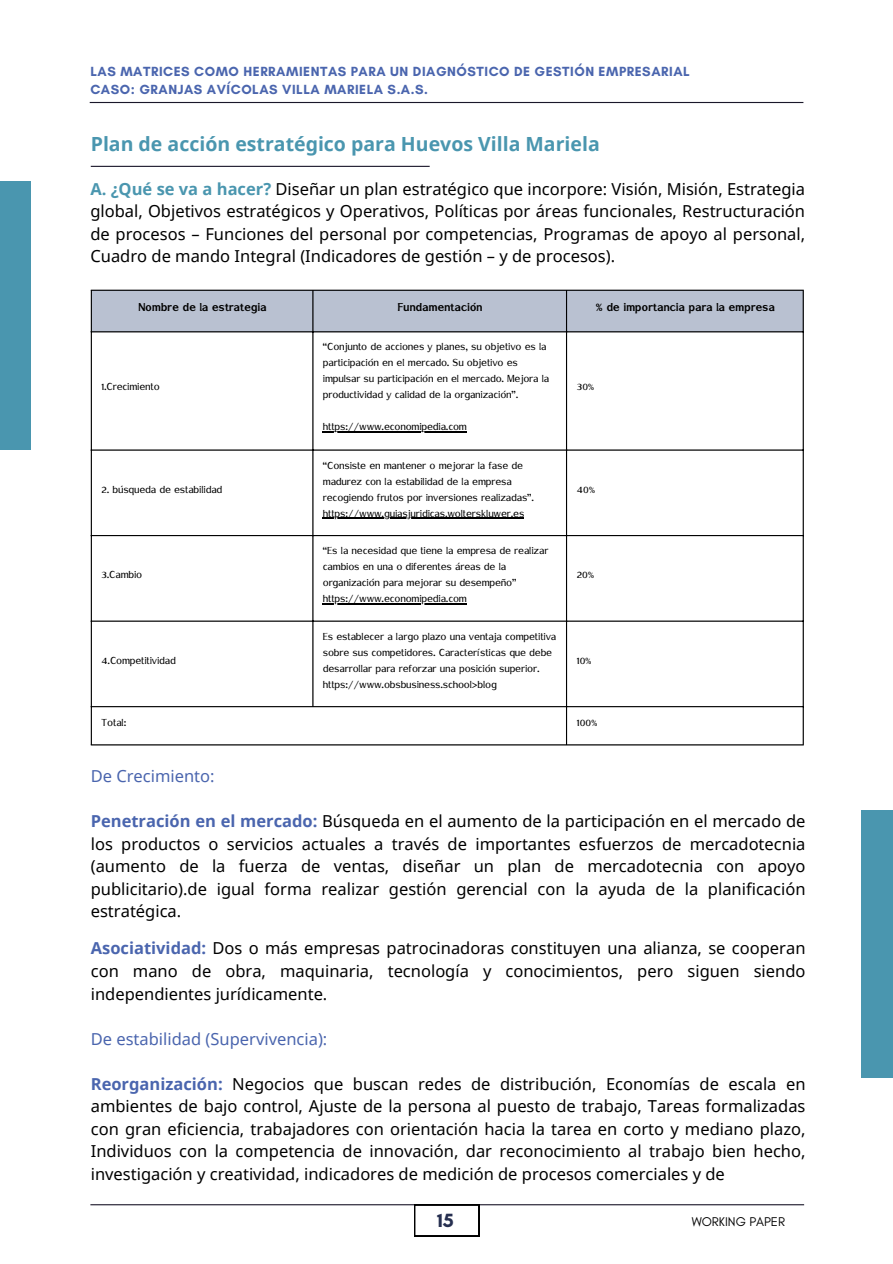
<style>
.page{position:relative;width:893px;height:1264px;background:#fff}
.page>*{position:absolute;margin:0;border:0;box-sizing:border-box;transform-origin:0 0}
.t1{font:700 19.5px "Noto Sans";color:#4a96af}
.t2{font:700 19.5px "Glacial Indifference";color:#262f50}
.t3{font:16.5px/22.5px "Noto Sans";color:#000;text-align:justify}
.t4{font:16.5px "Noto Sans";color:#4a65ae}
.t5{font:700 13.5px/18px "Glacial Indifference";letter-spacing:.04em;color:#4a65ae}
.t6{font:700 13.5px "Rachana";color:#000}
.t7{font:12.9px "Glacial Indifference";color:#000}
.t8{font:12px/16px "Rachana";color:#000}
.s1{font-weight:700;color:#4a96af}
.s2{font-weight:700;color:#4a65ae}
</style>
<div class="page">
<div style="left:0;top:181px;width:31px;height:268px;background:#4a96af"></div>
<div style="left:861px;top:810px;width:31px;height:268px;background:#4a96af"></div>
<hr style="left:90px;top:1204px;width:714px;height:1px;background:#1a172a">
<svg style="left:414px;top:1204px;width:65px;height:32px"></svg>
<hr style="left:90px;top:102px;width:713px;height:1px;background:#1a172a">
<hr style="left:91px;top:166px;width:338px;height:1px;background:#1a172a">
<div style="left:92px;top:291px;width:710px;height:40px;background:#b9c1d1"></div>
<hr style="left:322px;top:431px;width:144px;height:1px;background:#000">
<hr style="left:322px;top:517px;width:202px;height:1px;background:#000">
<hr style="left:322px;top:603px;width:144px;height:1px;background:#000">
<hr style="left:91px;top:291px;width:1px;height:453px;background:#000">
<hr style="left:312px;top:291px;width:1px;height:415px;background:#000">
<hr style="left:566px;top:291px;width:1px;height:453px;background:#000">
<hr style="left:802px;top:291px;width:1px;height:453px;background:#000">
<hr style="left:91px;top:290px;width:712px;height:1px;background:#000">
<hr style="left:91px;top:331px;width:712px;height:1px;background:#000">
<hr style="left:91px;top:449px;width:712px;height:1px;background:#000">
<hr style="left:91px;top:535px;width:712px;height:1px;background:#000">
<hr style="left:91px;top:620px;width:712px;height:1px;background:#000">
<hr style="left:91px;top:706px;width:712px;height:1px;background:#000">
<hr style="left:91px;top:744px;width:712px;height:1px;background:#000">
<p class="t5" style="left:90px;top:62px;width:601px">LAS MATRICES COMO HERRAMIENTAS PARA UN DIAGNÓSTICO DE GESTIÓN EMPRESARIAL<br>CASO: GRANJAS AVÍCOLAS VILLA MARIELA S.A.S.</p>
<p class="t1" style="left:91px;top:130px;width:510px">Plan de acción estratégico para Huevos Villa Mariela</p>
<p class="t3" style="left:90px;top:177px;width:716px"><span class="s1">A. ¿Qué se va a hacer?</span> Diseñar un plan estratégico que incorpore: Visión, Misión, Estrategia global, Objetivos estratégicos y Operativos, Políticas por áreas funcionales, Restructuración de procesos – Funciones del personal por competencias, Programas de apoyo al personal, Cuadro de mando Integral (Indicadores de gestión – y de procesos).</p>
<p class="t6" style="left:138px;top:298px;width:129px">Nombre de la estrategia</p>
<p class="t6" style="left:397px;top:298px;width:86px">Fundamentación</p>
<p class="t6" style="left:595px;top:298px;width:181px">% de importancia para la empresa</p>
<p class="t8" style="left:101px;top:378px;width:60px">1.Crecimiento</p>
<p class="t8" style="left:322px;top:338px;width:228px">“Conjunto de acciones y planes, su objetivo es la participación en el mercado. Su objetivo es impulsar su participación en el mercado. Mejora la productividad y calidad de la organización”.</p>
<p class="t8" style="left:322px;top:418px;width:145px">https://www.economipedia.com</p>
<p class="t8" style="left:576px;top:378px;width:19px">30%</p>
<p class="t8" style="left:101px;top:480px;width:122px">2. búsqueda de estabilidad</p>
<p class="t8" style="left:322px;top:456px;width:212px">“Consiste en mantener o mejorar la fase de madurez con la estabilidad de la empresa recogiendo frutos por inversiones realizadas”. https://www.guiasjuridicas.wolterskluwer.es</p>
<p class="t8" style="left:576px;top:480px;width:20px">40%</p>
<p class="t8" style="left:101px;top:566px;width:42px">3.Cambio</p>
<p class="t8" style="left:322px;top:542px;width:227px">“Es la necesidad que tiene la empresa de realizar cambios en una o diferentes áreas de la organización para mejorar su desempeño” https://www.economipedia.com</p>
<p class="t8" style="left:576px;top:566px;width:19px">20%</p>
<p class="t8" style="left:101px;top:651px;width:76px">4.Competitividad</p>
<p class="t8" style="left:322px;top:627px;width:235px">Es establecer a largo plazo una ventaja competitiva sobre sus competidores. Características que debe desarrollar para reforzar una posición superior. https://www.obsbusiness.school&gt;blog</p>
<p class="t8" style="left:576px;top:651px;width:17px">10%</p>
<p class="t8" style="left:101px;top:714px;width:26px">Total:</p>
<p class="t8" style="left:576px;top:714px;width:22px">100%</p>
<p class="t4" style="left:91px;top:764px;width:125px">De Crecimiento:</p>
<p class="t3" style="left:91px;top:809px;width:716px"><span class="s2">Penetración en el mercado:</span> Búsqueda en el aumento de la participación en el mercado de los productos o servicios actuales a través de importantes esfuerzos de mercadotecnia (aumento de la fuerza de ventas, diseñar un plan de mercadotecnia con apoyo publicitario).de igual forma realizar gestión gerencial con la ayuda de la planificación estratégica.</p>
<p class="t3" style="left:91px;top:936px;width:716px"><span class="s2">Asociatividad:</span> Dos o más empresas patrocinadoras constituyen una alianza, se cooperan con mano de obra, maquinaria, tecnología y conocimientos, pero siguen siendo independientes jurídicamente.</p>
<p class="t4" style="left:91px;top:1026px;width:238px">De estabilidad (Supervivencia):</p>
<p class="t3" style="left:91px;top:1071px;width:716px"><span class="s2">Reorganización:</span> Negocios que buscan redes de distribución, Economías de escala en ambientes de bajo control, Ajuste de la persona al puesto de trabajo, Tareas formalizadas con gran eficiencia, trabajadores con orientación hacia la tarea en corto y mediano plazo, Individuos con la competencia de innovación, dar reconocimiento al trabajo bien hecho, investigación y creatividad, indicadores de medición de procesos comerciales y de</p>
<p class="t7" style="left:691px;top:1213px;width:95px">WORKING PAPER</p>
<p class="t2" style="left:437px;top:1208px;width:18px">15</p>
</div>
